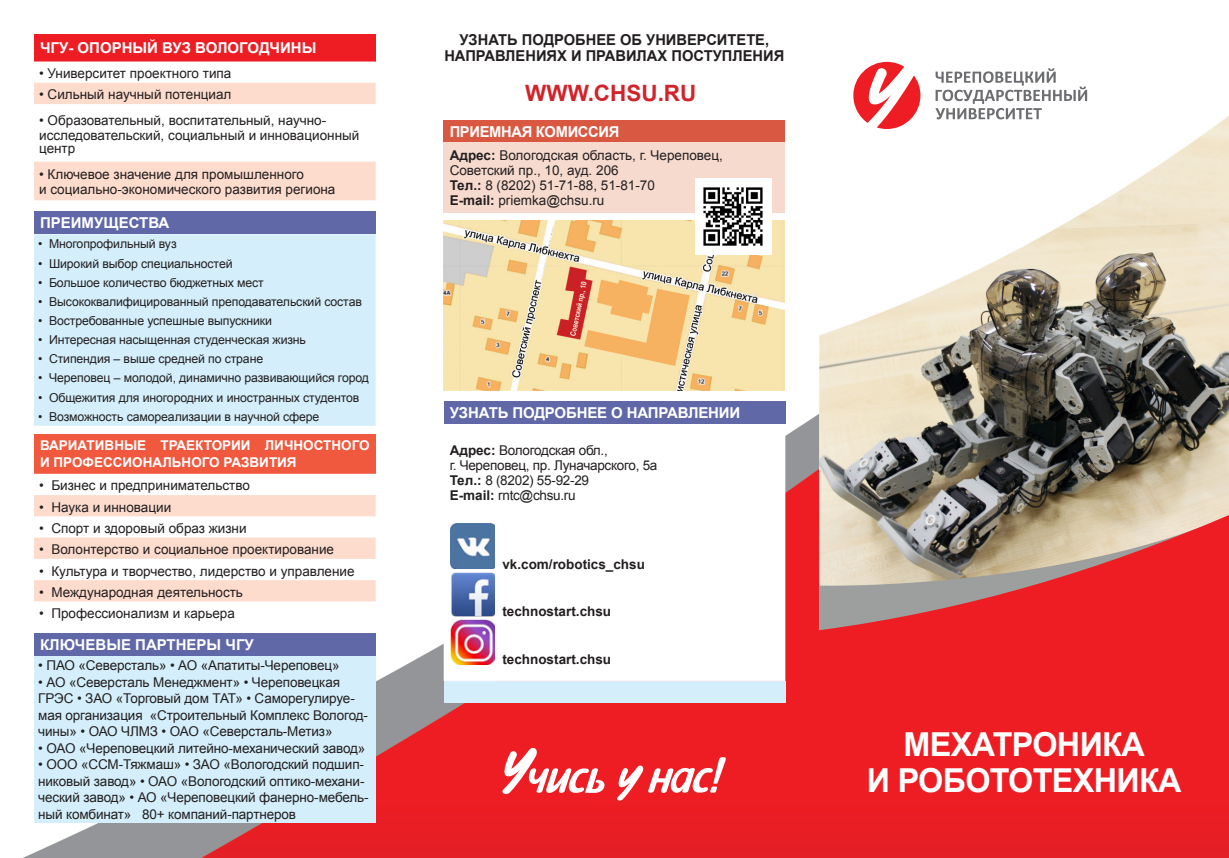
<style>
.page{position:relative;width:1229px;height:858px;background:#fff}
.page>*{position:absolute;margin:0;border:0;box-sizing:border-box;transform-origin:0 0}
.t1{font:700 33px/36px "Arial";letter-spacing:-.02em;color:#fff;text-align:center}
.t2{font:700 22.5px "Arial";color:#d1232a}
.t3{font:700 15px "Arial";letter-spacing:-.01em;color:#fff}
.t4{font:700 15px "Arial";color:#231f20}
.t5{font:13.5px/16.5px "Arial";letter-spacing:-.01em;color:#231f20}
.t6{font:700 13.5px/16.5px "Arial";color:#fff}
.t7{font:700 13.5px "Arial";color:#231f20}
.t8{font:12.3px "Arial";letter-spacing:-.01em;color:#231f20}
.s1{font-weight:700}
</style>
<div class="page">
<img style="left:23px;top:61px;width:1206px;height:797px">
<svg style="left:853px;top:62px;width:67px;height:53px"></svg>
<svg style="left:936px;top:68px;width:151px;height:47px"></svg>
<svg style="left:500px;top:745px;width:106px;height:51px"></svg>
<svg style="left:615px;top:757px;width:111px;height:45px"></svg>
<div style="left:444px;top:120px;width:341px;height:23px;background:#d95842"></div>
<div style="left:444px;top:143px;width:341px;height:70px;background:#f7dace"></div>
<img style="left:444px;top:220px;width:340px;height:170px">
<img style="left:819px;top:115px;width:410px;height:515px">
<div style="left:34px;top:434px;width:342px;height:40px;background:#f0593e"></div>
<svg style="left:34px;top:474px;width:342px;height:148px"></svg>
<svg style="left:34px;top:495px;width:342px;height:106px"></svg>
<img style="left:695px;top:178px;width:76px;height:76px">
<div style="left:444px;top:401px;width:341px;height:23px;background:#6168a7"></div>
<svg style="left:444px;top:424px;width:341px;height:257px"></svg>
<div style="left:444px;top:681px;width:341px;height:21px;background:#d4effb"></div>
<img style="left:450px;top:523px;width:45px;height:45px">
<img style="left:450px;top:572px;width:45px;height:44px">
<img style="left:450px;top:619px;width:45px;height:45px">
<div style="left:34px;top:633px;width:342px;height:23px;background:#6168a7"></div>
<div style="left:34px;top:656px;width:342px;height:167px;background:#d4effb"></div>
<div style="left:34px;top:34px;width:342px;height:28px;background:#ee1d23"></div>
<svg style="left:34px;top:62px;width:342px;height:138px"></svg>
<div style="left:34px;top:211px;width:342px;height:23px;background:#6168a7"></div>
<div style="left:34px;top:234px;width:342px;height:192px;background:#d4effb"></div>
<p class="t3" style="left:40px;top:38px;width:278px">ЧГУ- ОПОРНЫЙ ВУЗ ВОЛОГОДЧИНЫ</p>
<p class="t5" style="left:39px;top:65px;width:194px">• Университет проектного типа</p>
<p class="t5" style="left:39px;top:87px;width:194px">• Сильный научный потенциал</p>
<p class="t5" style="left:39px;top:112px;width:322px;line-height:15px">• Образовательный, воспитательный, научно&shy;исследовательский, социальный и инновационный</p>
<p class="t5" style="left:39px;top:140px;width:38px">центр</p>
<p class="t5" style="left:39px;top:167px;width:298px;line-height:15px">• Ключевое значение для промышленного<br>и социально-экономического развития региона</p>
<p class="t3" style="left:40px;top:213px;width:131px">ПРЕИМУЩЕСТВА</p>
<p class="t8" style="left:38px;top:236px;width:140px">• Многопрофильный вуз</p>
<p class="t8" style="left:38px;top:255px;width:196px">• Широкий выбор специальностей</p>
<p class="t8" style="left:38px;top:274px;width:227px">• Большое количество бюджетных мест</p>
<p class="t8" style="left:38px;top:293px;width:325px">• Высококвалифицированный преподавательский состав</p>
<p class="t8" style="left:38px;top:312px;width:235px">• Востребованные успешные выпускники</p>
<p class="t8" style="left:38px;top:332px;width:269px">• Интересная насыщенная студенческая жизнь</p>
<p class="t8" style="left:38px;top:351px;width:226px">• Стипендия – выше средней по стране</p>
<p class="t8" style="left:38px;top:370px;width:332px">• Череповец – молодой, динамично развивающийся город</p>
<p class="t8" style="left:38px;top:389px;width:323px">• Общежития для иногородних и иностранных студентов</p>
<p class="t8" style="left:38px;top:408px;width:283px">• Возможность самореализации в научной сфере</p>
<p class="t6" style="left:40px;top:437px;width:331px">ВАРИАТИВНЫЕ ТРАЕКТОРИИ ЛИЧНОСТНОГО<br>И ПРОФЕССИОНАЛЬНОГО РАЗВИТИЯ</p>
<p class="t5" style="left:39px;top:477px;width:212px">• Бизнес и предпринимательство</p>
<p class="t5" style="left:39px;top:499px;width:134px">• Наука и инновации</p>
<p class="t5" style="left:39px;top:520px;width:209px">• Спорт и здоровый образ жизни</p>
<p class="t5" style="left:39px;top:541px;width:296px">• Волонтерство и социальное проектирование</p>
<p class="t5" style="left:39px;top:562px;width:317px">• Культура и творчество, лидерство и управление</p>
<p class="t5" style="left:39px;top:584px;width:205px">• Международная деятельность</p>
<p class="t5" style="left:39px;top:605px;width:197px">• Профессионализм и карьера</p>
<p class="t3" style="left:40px;top:634px;width:215px">КЛЮЧЕВЫЕ ПАРТНЕРЫ ЧГУ</p>
<p class="t5" style="left:38px;top:657px;width:303px">• ПАО «Северсталь» • АО «Апатиты-Череповец»</p>
<p class="t5" style="left:38px;top:673px;width:331px">• АО «Северсталь Менеджмент» • Череповецкая ГРЭС • ЗАО «Торговый дом ТАТ» • Саморегулируе&shy;мая организация «Строительный Комплекс Вологод&shy;чины» • ОАО ЧЛМЗ • ОАО «Северсталь-Метиз»</p>
<p class="t5" style="left:38px;top:739px;width:329px">• ОАО «Череповецкий литейно-механический завод»</p>
<p class="t5" style="left:38px;top:756px;width:332px">• ООО «ССМ-Тяжмаш» • ЗАО «Вологодский подшип&shy;никовый завод» • ОАО «Вологодский оптико-механи&shy;ческий завод» • АО «Череповецкий фанерно-мебель&shy;ный комбинат» 80+ компаний-партнеров</p>
<p class="t4" style="left:459px;top:30px;width:311px">УЗНАТЬ ПОДРОБНЕЕ ОБ УНИВЕРСИТЕТЕ,</p>
<p class="t4" style="left:444px;top:46px;width:341px">НАПРАВЛЕНИЯХ И ПРАВИЛАХ ПОСТУПЛЕНИЯ</p>
<p class="t2" style="left:525px;top:78px;width:173px">WWW.CHSU.RU</p>
<p class="t3" style="left:450px;top:121px;width:171px">ПРИЕМНАЯ КОМИССИЯ</p>
<p class="t5" style="left:450px;top:147px;width:275px"><span class="s1">Адрес:</span> Вологодская область, г. Череповец,</p>
<p class="t5" style="left:450px;top:162px;width:170px">Советский пр., 10, ауд. 206</p>
<p class="t5" style="left:450px;top:177px;width:207px"><span class="s1">Тел.:</span> 8 (8202) 51-71-88, 51-81-70</p>
<p class="t5" style="left:450px;top:192px;width:156px"><span class="s1">E-mail:</span> priemka@chsu.ru</p>
<p class="t3" style="left:450px;top:403px;width:292px">УЗНАТЬ ПОДРОБНЕЕ О НАПРАВЛЕНИИ</p>
<p class="t5" style="left:450px;top:442px;width:160px"><span class="s1">Адрес:</span> Вологодская обл.,</p>
<p class="t5" style="left:450px;top:457px;width:209px">г. Череповец, пр. Луначарского, 5а</p>
<p class="t5" style="left:450px;top:472px;width:141px"><span class="s1">Тел.:</span> 8 (8202) 55-92-29</p>
<p class="t5" style="left:450px;top:487px;width:127px"><span class="s1">E-mail:</span> rntc@chsu.ru</p>
<p class="t7" style="left:502px;top:554px;width:144px">vk.com/robotics_chsu</p>
<p class="t7" style="left:502px;top:602px;width:110px">technostart.chsu</p>
<p class="t7" style="left:502px;top:650px;width:110px">technostart.chsu</p>
<p class="t1" style="left:867px;top:727px;width:316px">МЕХАТРОНИКА<br>И РОБОТОТЕХНИКА</p>
</div>
